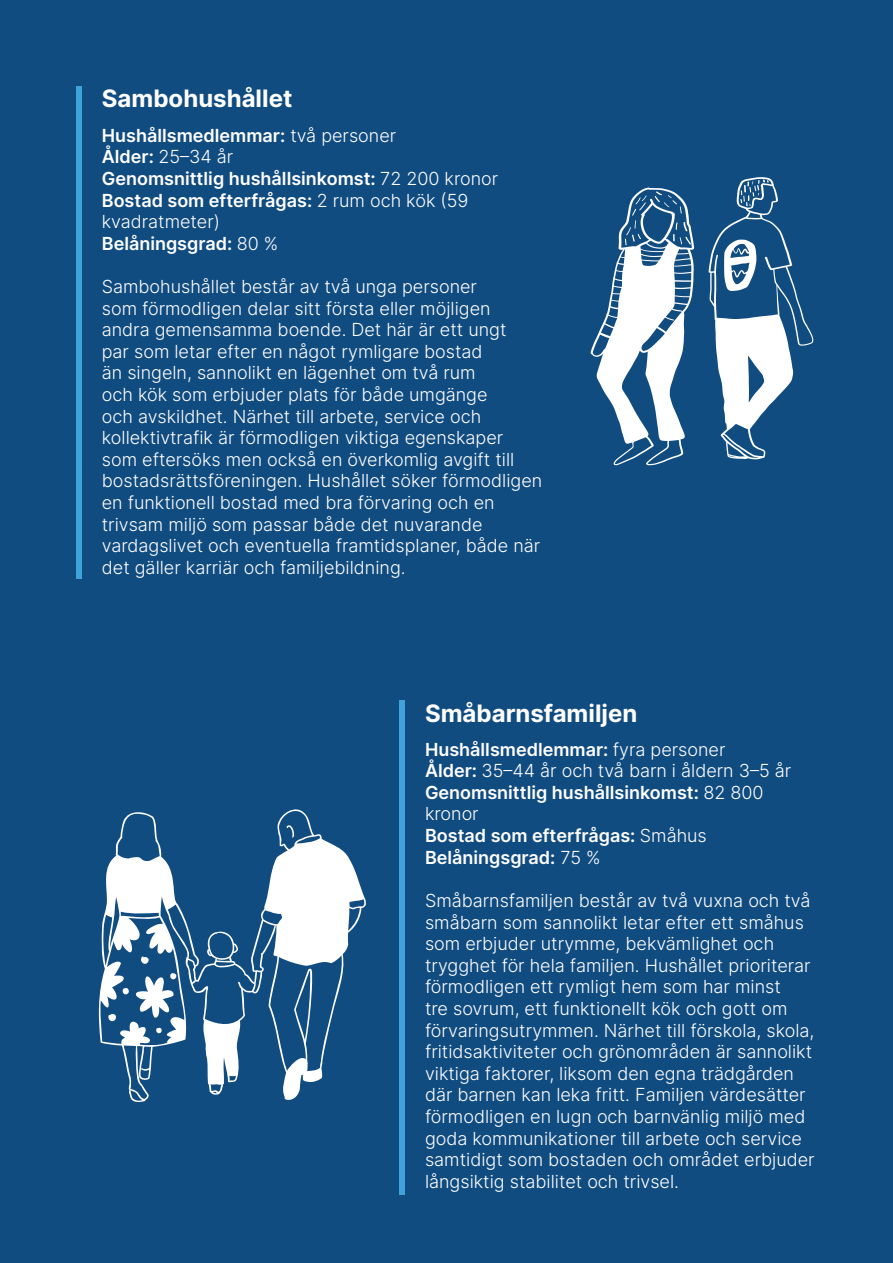
<style>
.page{position:relative;width:893px;height:1263px;background:#114c81}
.page>*{position:absolute;margin:0;border:0;box-sizing:border-box;transform-origin:0 0}
.t1{font:700 24px "Inter";color:#fff}
.t2{font:300 18px/21.6px "Inter";color:#fff}
.t3{font:600 18px/21.6px "Inter";color:#fff}
.s1{font-weight:300}
</style>
<div class="page">
<div style="left:77px;top:86px;width:5px;height:492px;background:#3fa2db"></div>
<div style="left:400px;top:700px;width:5px;height:495px;background:#3fa2db"></div>
<svg style="left:98px;top:809px;width:268px;height:294px"></svg>
<svg style="left:591px;top:187px;width:103px;height:278px"></svg>
<svg style="left:709px;top:177px;width:104px;height:282px"></svg>
<h1 class="t1" style="left:102px;top:81px;width:192px">Sambohushållet</h1>
<p class="t3" style="left:102px;top:124px;width:398px">Hushållsmedlemmar: <span class="s1">två personer<br></span>Ålder: <span class="s1">25–34 år<br></span>Genomsnittlig hushållsinkomst: <span class="s1">72 200 kronor<br></span>Bostad som efterfrågas: <span class="s1">2 rum och kök (59 kvadratmeter)<br></span>Belåningsgrad: <span class="s1">80 %</span></p>
<p class="t2" style="left:102px;top:275px;width:442px">Sambohushållet består av två unga personer<br>som förmodligen delar sitt första eller möjligen andra gemensamma boende. Det här är ett ungt<br>par som letar efter en något rymligare bostad<br>än singeln, sannolikt en lägenhet om två rum<br>och kök som erbjuder plats för både umgänge<br>och avskildhet. Närhet till arbete, service och kollektivtrafik är förmodligen viktiga egenskaper som eftersöks men också en överkomlig avgift till bostadsrättsföreningen. Hushållet söker förmodligen en funktionell bostad med bra förvaring och en trivsam miljö som passar både det nuvarande vardagslivet och eventuella framtidsplaner, både när det gäller karriär och familjebildning.</p>
<h1 class="t1" style="left:425px;top:696px;width:214px">Småbarnsfamiljen</h1>
<p class="t3" style="left:425px;top:738px;width:368px">Hushållsmedlemmar: <span class="s1">fyra personer<br></span>Ålder: <span class="s1">35–44 år och två barn i åldern 3–5 år<br></span>Genomsnittlig hushållsinkomst: <span class="s1">82 800 kronor<br></span>Bostad som efterfrågas: <span class="s1">Småhus<br></span>Belåningsgrad: <span class="s1">75 %</span></p>
<p class="t2" style="left:425px;top:889px;width:391px">Småbarnsfamiljen består av två vuxna och två småbarn som sannolikt letar efter ett småhus som erbjuder utrymme, bekvämlighet och trygghet för hela familjen. Hushållet prioriterar förmodligen ett rymligt hem som har minst<br>tre sovrum, ett funktionellt kök och gott om förvaringsutrymmen. Närhet till förskola, skola, fritidsaktiviteter och grönområden är sannolikt viktiga faktorer, liksom den egna trädgården där barnen kan leka fritt. Familjen värdesätter förmodligen en lugn och barnvänlig miljö med goda kommunikationer till arbete och service samtidigt som bostaden och området erbjuder långsiktig stabilitet och trivsel.</p>
</div>
